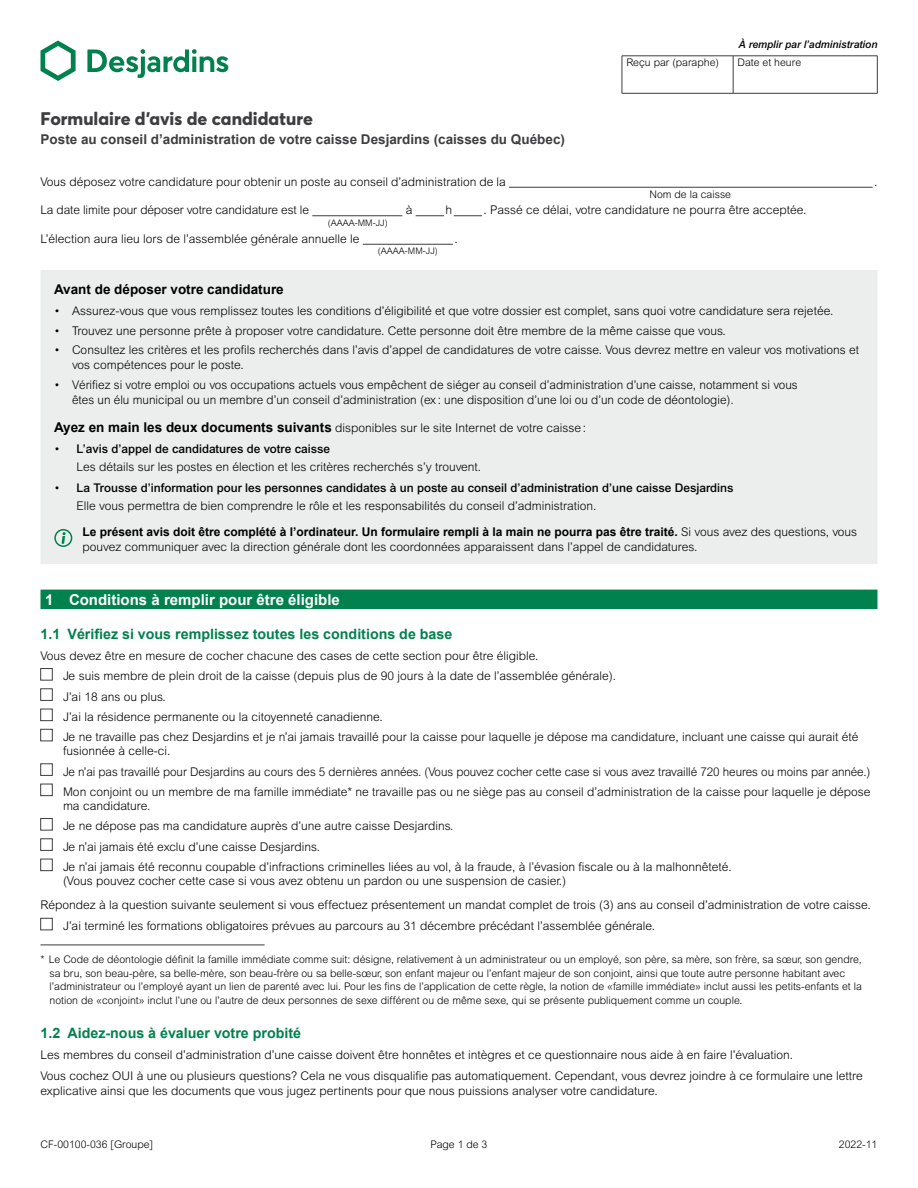
<style>
.page{position:relative;width:918px;height:1188px;background:#fff}
.page>*{position:absolute;margin:0;border:0;box-sizing:border-box;transform-origin:0 0}
.t1{font:800 18px "Averta";color:#3e3d40}
.H2__Bandeau{font:700 15px "Arial";color:#fff}
.t2{font:700 14.25px "Arial";color:#00814e}
.t3{font:700 13.5px "Arial";color:#3e3d40}
.t4{font:700 13.5px "Arial";color:#000}
.Li__1p3{font:300 12px/15px "Arial MT Std";color:#000}
.P__1p3{font:300 12px "Arial MT Std";color:#000}
.t5{font:500 12px "Arial MT Std";color:#000}
.Li__1p3-2{font:300 10.5px/13.5px "Arial MT Std";color:#000}
.Descriptif{font:300 10.5px "Arial MT Std";color:#000}
.t6{font:italic 500 10.5px "Arial MT Std";color:#000}
.Descriptif-2{font:300 9px "Arial MT Std";color:#000}
.s1{font-family:"Arial";font-weight:700;font-size:13.5px}
.s2{font-weight:300}
.s3{font-family:"Arial";font-weight:700}
</style>
<div class="page">
<svg style="left:40px;top:40px;width:36px;height:41px"></svg>
<svg style="left:87px;top:49px;width:141px;height:29px"></svg>
<div style="left:40px;top:590px;width:838px;height:19px;background:#00814e"></div>
<hr style="left:509px;top:187px;width:364px;height:1px;background:#3e3d40">
<hr style="left:312px;top:215px;width:90px;height:1px;background:#3e3d40">
<svg style="left:416px;top:215px;width:28px;height:1px"></svg>
<svg style="left:454px;top:215px;width:28px;height:1px"></svg>
<hr style="left:363px;top:244px;width:90px;height:1px;background:#3e3d40">
<div style="left:41px;top:270px;width:836px;height:294px;background:#eceded"></div>
<img style="left:54px;top:529px;width:18px;height:18px">
<div style="left:40px;top:668px;width:12px;height:12px;border:1px solid #3e3d40"></div>
<div style="left:40px;top:689px;width:12px;height:12px;border:1px solid #3e3d40"></div>
<div style="left:40px;top:709px;width:12px;height:12px;border:1px solid #3e3d40"></div>
<div style="left:40px;top:729px;width:12px;height:12px;border:1px solid #3e3d40"></div>
<div style="left:40px;top:764px;width:12px;height:12px;border:1px solid #3e3d40"></div>
<div style="left:40px;top:784px;width:12px;height:12px;border:1px solid #3e3d40"></div>
<div style="left:40px;top:818px;width:12px;height:12px;border:1px solid #3e3d40"></div>
<div style="left:40px;top:839px;width:12px;height:12px;border:1px solid #3e3d40"></div>
<div style="left:40px;top:859px;width:12px;height:12px;border:1px solid #3e3d40"></div>
<div style="left:40px;top:918px;width:12px;height:12px;border:1px solid #3e3d40"></div>
<hr style="left:40px;top:945px;width:225px;height:1px;background:#3e3d40">
<svg style="left:623px;top:57px;width:254px;height:36px"></svg>
<hr style="left:622px;top:56px;width:1px;height:37px;background:#3e3d40">
<hr style="left:877px;top:56px;width:1px;height:37px;background:#3e3d40">
<hr style="left:622px;top:56px;width:111px;height:1px;background:#3e3d40">
<hr style="left:733px;top:56px;width:145px;height:1px;background:#3e3d40">
<hr style="left:733px;top:56px;width:1px;height:37px;background:#3e3d40">
<hr style="left:622px;top:93px;width:111px;height:1px;background:#3e3d40">
<hr style="left:733px;top:93px;width:145px;height:1px;background:#3e3d40">
<p class="t6" style="left:738px;top:38px;width:141px">À remplir par l’administration</p>
<p class="Descriptif" style="left:626px;top:57px;width:94px">Reçu par (paraphe)</p>
<p class="Descriptif" style="left:738px;top:57px;width:65px">Date et heure</p>
<h1 class="t1" style="left:41px;top:107px;width:274px">Formulaire d’avis de candidature</h1>
<p class="t3" style="left:41px;top:130px;width:526px">Poste au conseil d’administration de votre caisse Desjardins (caisses du Québec)</p>
<p class="Li__1p3" style="left:40px;top:174px;width:467px">Vous déposez votre candidature pour obtenir un poste au conseil d’administration de la</p>
<p class="Li__1p3" style="left:874px;top:174px;width:5px">.</p>
<p class="Li__1p3" style="left:40px;top:203px;width:270px">La date limite pour déposer votre candidature est le</p>
<p class="Li__1p3" style="left:406px;top:203px;width:8px">à</p>
<p class="Li__1p3" style="left:446px;top:203px;width:8px">h</p>
<p class="Li__1p3" style="left:484px;top:203px;width:324px">. Passé ce délai, votre candidature ne pourra être acceptée.</p>
<p class="Li__1p3" style="left:40px;top:231px;width:320px">L’élection aura lieu lors de l’assemblée générale annuelle le</p>
<p class="Li__1p3" style="left:454px;top:231px;width:5px">.</p>
<h4 class="t4" style="left:54px;top:280px;width:231px">Avant de déposer votre candidature</h4>
<p class="Li__1p3" style="left:54px;top:304px;width:781px">• Assurez-vous que vous remplissez toutes les conditions d’éligibilité et que votre dossier est complet, sans quoi votre candidature sera rejetée.</p>
<p class="Li__1p3" style="left:54px;top:323px;width:673px">• Trouvez une personne prête à proposer votre candidature. Cette personne doit être membre de la même caisse que vous.</p>
<p class="Li__1p3" style="left:72px;top:343px;width:789px;text-indent:-18px">• Consultez les critères et les profils recherchés dans l’avis d’appel de candidatures de votre caisse. Vous devrez mettre en valeur vos motivations et vos compétences pour le poste.</p>
<p class="Li__1p3" style="left:72px;top:377px;width:727px;text-indent:-18px">• Vérifiez si votre emploi ou vos occupations actuels vous empêchent de siéger au conseil d’administration d’une caisse, notamment si vous êtes un élu municipal ou un membre d’un conseil d’administration (ex : une disposition d’une loi ou d’un code de déontologie).</p>
<h4 class="Li__1p3" style="left:54px;top:421px;width:534px"><span class="s1">Ayez en main les deux documents suivants</span> disponibles sur le site Internet de votre caisse:</h4>
<p class="t5" style="left:54px;top:442px;width:278px"><span class="s2">•</span> L’avis d’appel de candidatures de votre caisse</p>
<p class="P__1p3" style="left:76px;top:460px;width:406px">Les détails sur les postes en élection et les critères recherchés s’y trouvent.</p>
<p class="t5" style="left:54px;top:481px;width:681px"><span class="s2">•</span> La Trousse d’information pour les personnes candidates à un poste au conseil d’administration d’une caisse Desjardins</p>
<p class="P__1p3" style="left:76px;top:499px;width:522px">Elle vous permettra de bien comprendre le rôle et les responsabilités du conseil d’administration.</p>
<p class="Li__1p3" style="left:82px;top:524px;width:776px"><span class="s3">Le présent avis doit être complété à l’ordinateur. Un formulaire rempli à la main ne pourra pas être traité.</span> Si vous avez des questions, vous pouvez communiquer avec la direction générale dont les coordonnées apparaissent dans l’appel de candidatures.</p>
<p class="Descriptif" style="left:649px;top:188px;width:83px">Nom de la caisse</p>
<p class="Descriptif-2" style="left:328px;top:217px;width:61px">(AAAA-MM-JJ)</p>
<p class="Descriptif-2" style="left:378px;top:246px;width:61px">(AAAA-MM-JJ)</p>
<p class="H2__Bandeau" style="left:45px;top:589px;width:296px">1 Conditions à remplir pour être éligible</p>
<h3 class="t2" style="left:40px;top:624px;width:413px">1.1 Vérifiez si vous remplissez toutes les conditions de base</h3>
<p class="Li__1p3" style="left:40px;top:648px;width:499px">Vous devez être en mesure de cocher chacune des cases de cette section pour être éligible.</p>
<p class="Li__1p3" style="left:63px;top:669px;width:555px">Je suis membre de plein droit de la caisse (depuis plus de 90 jours à la date de l’assemblée générale).</p>
<p class="Li__1p3" style="left:63px;top:689px;width:104px">J’ai 18 ans ou plus.</p>
<p class="Li__1p3" style="left:63px;top:709px;width:321px">J’ai la résidence permanente ou la citoyenneté canadienne.</p>
<p class="Li__1p3" style="left:63px;top:730px;width:797px;line-height:14.2px">Je ne travaille pas chez Desjardins et je n’ai jamais travaillé pour la caisse pour laquelle je dépose ma candidature, incluant une caisse qui aurait été fusionnée à celle-ci.</p>
<p class="Li__1p3" style="left:63px;top:764px;width:809px">Je n’ai pas travaillé pour Desjardins au cours des 5 dernières années. (Vous pouvez cocher cette case si vous avez travaillé 720 heures ou moins par année.)</p>
<p class="Li__1p3" style="left:63px;top:784px;width:809px;line-height:14.2px">Mon conjoint ou un membre de ma famille immédiate* ne travaille pas ou ne siège pas au conseil d’administration de la caisse pour laquelle je dépose ma candidature.</p>
<p class="Li__1p3" style="left:63px;top:819px;width:392px">Je ne dépose pas ma candidature auprès d’une autre caisse Desjardins.</p>
<p class="Li__1p3" style="left:63px;top:839px;width:259px">Je n’ai jamais été exclu d’une caisse Desjardins.</p>
<p class="Li__1p3" style="left:63px;top:859px;width:670px;line-height:14.2px">Je n’ai jamais été reconnu coupable d’infractions criminelles liées au vol, à la fraude, à l’évasion fiscale ou à la malhonnêteté. (Vous pouvez cocher cette case si vous avez obtenu un pardon ou une suspension de casier.)</p>
<p class="Li__1p3" style="left:40px;top:897px;width:832px">Répondez à la question suivante seulement si vous effectuez présentement un mandat complet de trois (3) ans au conseil d’administration de votre caisse.</p>
<p class="Li__1p3" style="left:63px;top:918px;width:594px">J’ai terminé les formations obligatoires prévues au parcours au 31 décembre précédant l’assemblée générale.</p>
<p class="Li__1p3-2" style="left:50px;top:953px;width:814px;text-indent:-9px">* Le Code de déontologie définit la famille immédiate comme suit: désigne, relativement à un administrateur ou un employé, son père, sa mère, son frère, sa sœur, son gendre, sa bru, son beau-père, sa belle-mère, son beau-frère ou sa belle-sœur, son enfant majeur ou l’enfant majeur de son conjoint, ainsi que toute autre personne habitant avec l’administrateur ou l’employé ayant un lien de parenté avec lui. Pour les fins de l’application de cette règle, la notion de «famille immédiate» inclut aussi les petits-enfants et la notion de «conjoint» inclut l’une ou l’autre de deux personnes de sexe différent ou de même sexe, qui se présente publiquement comme un couple.</p>
<h3 class="t2" style="left:40px;top:1023px;width:262px">1.2 Aidez-nous à évaluer votre probité</h3>
<p class="Li__1p3" style="left:40px;top:1047px;width:754px">Les membres du conseil d’administration d’une caisse doivent être honnêtes et intègres et ce questionnaire nous aide à en faire l’évaluation.</p>
<p class="Li__1p3" style="left:40px;top:1068px;width:824px">Vous cochez OUI à une ou plusieurs questions? Cela ne vous disqualifie pas automatiquement. Cependant, vous devrez joindre à ce formulaire une lettre explicative ainsi que les documents que vous jugez pertinents pour que nous puissions analyser votre candidature.</p>
<p class="Li__1p3-2" style="left:40px;top:1137px;width:114px">CF-00100-036 [Groupe]</p>
<p class="Li__1p3-2" style="left:431px;top:1137px;width:58px">Page 1 de 3</p>
<p class="Li__1p3-2" style="left:839px;top:1137px;width:40px">2022-11</p>
</div>
